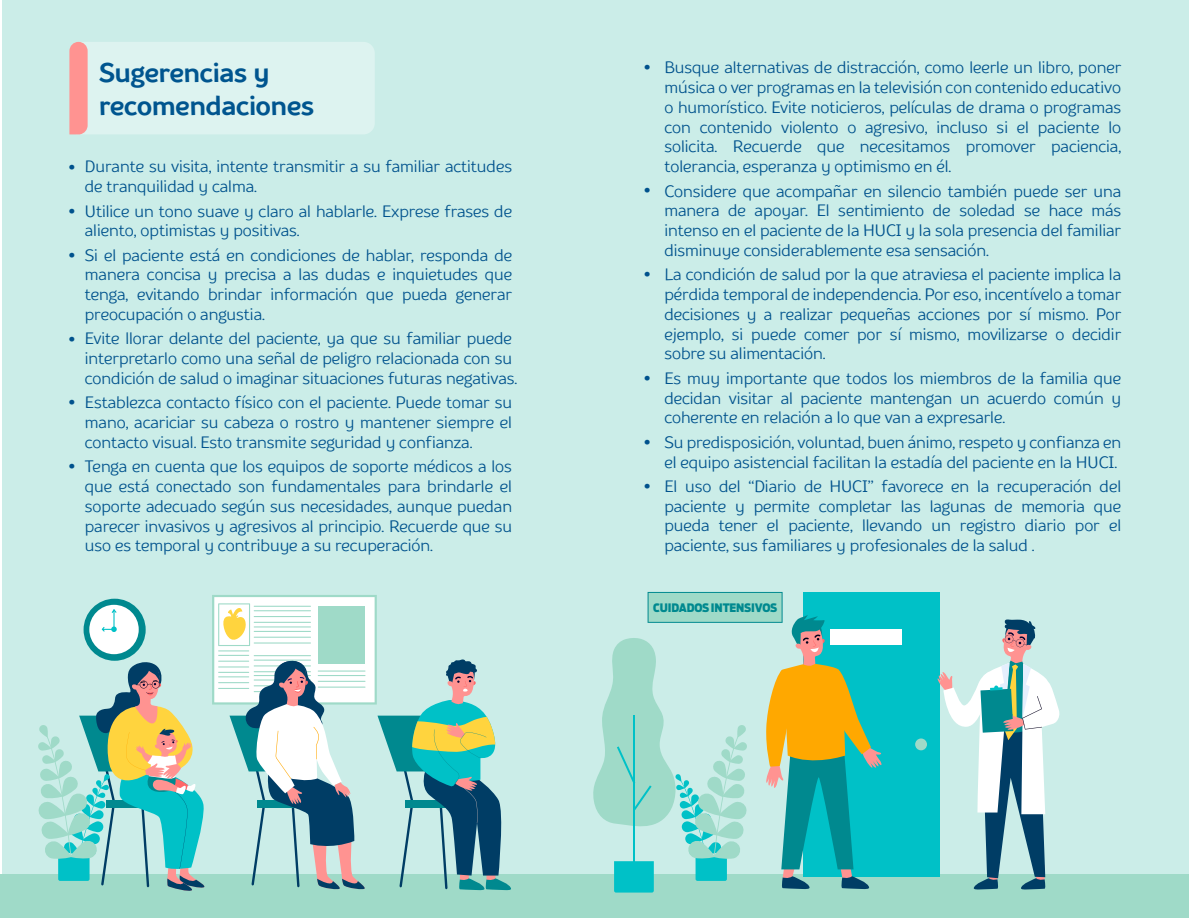
<style>
.page{position:relative;width:1189px;height:918px;background:#fff}
.page>*{position:absolute;margin:0;border:0;box-sizing:border-box;transform-origin:0 0}
.t1{font:700 27px/33px "TT Souses";color:#00558f}
.t2{font:16.5px/19.8px "TT Souses";color:#00528d;text-align:justify}
.t3{font:900 16.5px "TT Souses";color:#00528d}
.t4{font:900 11.7px "Antenna Cond";letter-spacing:-.01em;color:#00898f}
</style>
<div class="page">
<div style="left:3px;top:0;width:1185px;height:918px;background:#cbede8"></div>
<div style="left:69px;top:42px;width:306px;height:92px;background:#ddf3f0"></div>
<div style="left:0;top:875px;width:1188px;height:43px;background:#9fdac8"></div>
<div style="left:802px;top:592px;width:137px;height:285px;background:#00c1c7"></div>
<div style="left:830px;top:629px;width:72px;height:16px;background:#fff"></div>
<div style="left:915px;top:738px;width:12px;height:12px;background:#9fdac8;border-radius:50%"></div>
<svg style="left:937px;top:619px;width:123px;height:271px"></svg>
<svg style="left:212px;top:595px;width:299px;height:296px"></svg>
<div style="left:84px;top:599px;width:62px;height:62px;background:#00898f;border-radius:50%"></div>
<div style="left:89px;top:605px;width:50px;height:49px;background:#fff;border-radius:50%"></div>
<svg style="left:102px;top:609px;width:15px;height:23px"></svg>
<svg style="left:38px;top:662px;width:167px;height:229px"></svg>
<svg style="left:591px;top:592px;width:291px;height:301px"></svg>
<h1 class="t1" style="left:99px;top:56px;width:216px">Sugerencias y recomendaciones</h1>
<p class="t3" style="left:69px;top:155px;width:8px">•</p>
<p class="t3" style="left:69px;top:199px;width:8px">•</p>
<p class="t3" style="left:69px;top:243px;width:8px">•</p>
<p class="t3" style="left:69px;top:327px;width:8px">•</p>
<p class="t3" style="left:69px;top:391px;width:8px">•</p>
<p class="t3" style="left:69px;top:455px;width:8px">•</p>
<p class="t2" style="left:85px;top:156px;width:428px">Durante su visita, intente transmitir a su familiar actitudes de tranquilidad y calma.</p>
<p class="t2" style="left:85px;top:201px;width:428px">Utilice un tono suave y claro al hablarle. Exprese frases de aliento, optimistas y positivas.</p>
<p class="t2" style="left:85px;top:245px;width:428px">Si el paciente está en condiciones de hablar, responda de manera concisa y precisa a las dudas e inquietudes que tenga, evitando brindar información que pueda generar preocupación o angustia.</p>
<p class="t2" style="left:85px;top:328px;width:434px;text-align:left">Evite llorar delante del paciente, ya que su familiar puede interpretarlo como una señal de peligro relacionada con su condición de salud o imaginar situaciones futuras negativas.</p>
<p class="t2" style="left:85px;top:392px;width:428px">Establezca contacto físico con el paciente. Puede tomar su mano, acariciar su cabeza o rostro y mantener siempre el contacto visual. Esto transmite seguridad y confianza.</p>
<p class="t2" style="left:85px;top:456px;width:428px">Tenga en cuenta que los equipos de soporte médicos a los que está conectado son fundamentales para brindarle el soporte adecuado según sus necesidades, aunque puedan parecer invasivos y agresivos al principio. Recuerde que su uso es temporal y contribuye a su recuperación.</p>
<p class="t3" style="left:644px;top:56px;width:8px">•</p>
<p class="t3" style="left:644px;top:179px;width:8px">•</p>
<p class="t3" style="left:644px;top:263px;width:8px">•</p>
<p class="t3" style="left:644px;top:366px;width:8px">•</p>
<p class="t3" style="left:644px;top:430px;width:8px">•</p>
<p class="t3" style="left:644px;top:474px;width:8px">•</p>
<p class="t2" style="left:664px;top:57px;width:458px">Busque alternativas de distracción, como leerle un libro, poner música o ver programas en la televisión con contenido educativo o humorístico. Evite noticieros, películas de drama o programas con contenido violento o agresivo, incluso si el paciente lo solicita. Recuerde que necesitamos promover paciencia, tolerancia, esperanza y optimismo en él.</p>
<p class="t2" style="left:664px;top:181px;width:458px">Considere que acompañar en silencio también puede ser una manera de apoyar. El sentimiento de soledad se hace más intenso en el paciente de la HUCI y la sola presencia del familiar disminuye considerablemente esa sensación.</p>
<p class="t2" style="left:664px;top:264px;width:458px">La condición de salud por la que atraviesa el paciente implica la pérdida temporal de independencia. Por eso, incentívelo a tomar decisiones y a realizar pequeñas acciones por sí mismo. Por ejemplo, si puede comer por sí mismo, movilizarse o decidir sobre su alimentación.</p>
<p class="t2" style="left:664px;top:368px;width:458px">Es muy importante que todos los miembros de la familia que decidan visitar al paciente mantengan un acuerdo común y coherente en relación a lo que van a expresarle.</p>
<p class="t2" style="left:664px;top:432px;width:458px">Su predisposición, voluntad, buen ánimo, respeto y confianza en el equipo asistencial facilitan la estadía del paciente en la HUCI.</p>
<p class="t2" style="left:664px;top:476px;width:458px">El uso del “Diario de HUCI” favorece en la recuperación del paciente y permite completar las lagunas de memoria que pueda tener el paciente, llevando un registro diario por el paciente, sus familiares y profesionales de la salud .</p>
<p class="t4" style="left:653px;top:601px;width:126px">CUIDADOS INTENSIVOS</p>
</div>
